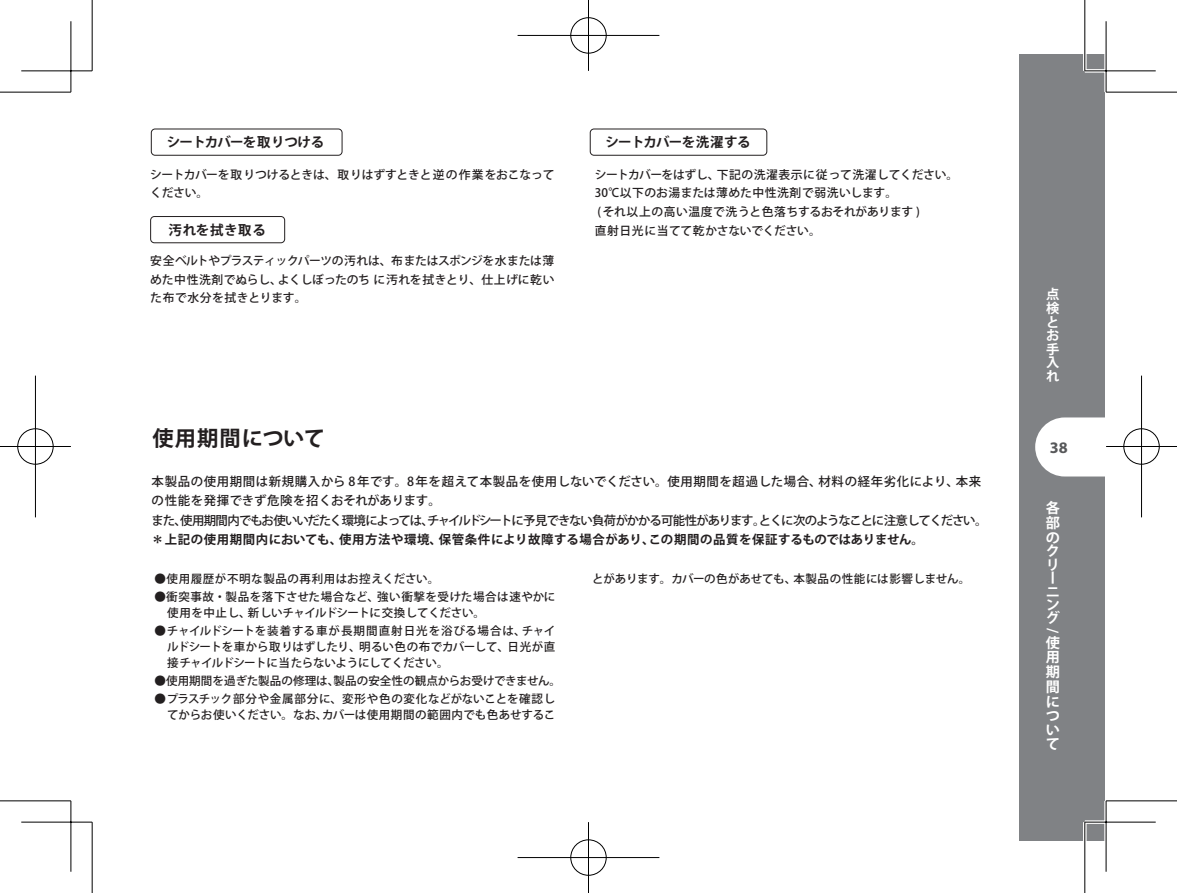
<style>
.page{position:relative;width:1177px;height:893px;background:#fff}
.page>*{position:absolute;margin:0;border:0;box-sizing:border-box;transform-origin:0 0}
.タイトル_16級{font:700 21.25px "Koz Go Pro";letter-spacing:.05em;color:#231f20}
.t1{font:700 16px "Myriad Pro";color:#57585a}
.インデックス_下{font:700 14.25px/13.8px "Koz Go Pro";color:#fff}
.サブタイトル{font:700 13.5px "Koz Go Pro";letter-spacing:-.05em;color:#231f20}
.サブタイトル-2{font:700 13.5px "Koz Go Pro";letter-spacing:.05em;color:#231f20}
.t2{font:700 13.25px/13.8px "Koz Go Pro";color:#fff}
.本文_11級{font:500 12.5px/19.5px "Koz Go Pro";letter-spacing:.05em;color:#231f20}
.本文_11級-2{font:500 12.5px "Koz Go Pro";letter-spacing:-.1em;color:#231f20}
.本文_11級-3{font:700 12.5px "Koz Go Pro";letter-spacing:.05em;color:#231f20}
.本文_9_5級15歯{font:500 11.75px/18.5px "Koz Go Pro";letter-spacing:-.015em;color:#231f20}
.本文_9_5級15歯-2{font:500 11.75px "Koz Go Pro";letter-spacing:.05em;color:#231f20}
.PL_大_警告{font:500 11.5px/16px "Koz Go Pro";letter-spacing:.05em;color:#231f20}
.PL_大_警告-2{font:500 11.5px/16px "Koz Go Pro";letter-spacing:.005em;color:#231f20;text-align:justify}
.PL_大_警告-3{font:500 11.5px "Koz Go Pro";letter-spacing:-.025em;color:#231f20}
.s1{font-weight:700}
</style>
<div class="page">
<div style="left:1019px;top:54px;width:85px;height:787px;background:#808285"></div>
<div style="left:151px;top:129px;width:191px;height:27px;border:1px solid #231f20;border-radius:4px"></div>
<div style="left:150px;top:216px;width:135px;height:27px;border:1px solid #231f20;border-radius:4px"></div>
<div style="left:590px;top:129px;width:177px;height:27px;border:1px solid #231f20;border-radius:4px"></div>
<svg style="left:1035px;top:417px;width:70px;height:59px;background:#f2f2f2"></svg>
<svg style="left:0;top:91px;width:69px;height:1px"></svg>
<svg style="left:1107px;top:91px;width:69px;height:1px"></svg>
<svg style="left:0;top:801px;width:69px;height:1px"></svg>
<svg style="left:1107px;top:801px;width:69px;height:1px"></svg>
<svg style="left:91px;top:0;width:1px;height:69px"></svg>
<svg style="left:91px;top:824px;width:1px;height:69px"></svg>
<svg style="left:1083px;top:0;width:3px;height:71px"></svg>
<svg style="left:1083px;top:822px;width:3px;height:71px"></svg>
<svg style="left:21px;top:69px;width:71px;height:3px"></svg>
<svg style="left:1084px;top:69px;width:71px;height:4px"></svg>
<svg style="left:21px;top:821px;width:71px;height:3px"></svg>
<svg style="left:1084px;top:820px;width:71px;height:4px"></svg>
<svg style="left:69px;top:21px;width:4px;height:71px"></svg>
<svg style="left:69px;top:801px;width:4px;height:71px"></svg>
<hr style="left:1104px;top:21px;width:3px;height:71px;background:#fff">
<hr style="left:1104px;top:801px;width:3px;height:71px;background:#fff">
<hr style="left:0;top:92px;width:71px;height:1px;background:#000">
<hr style="left:1106px;top:92px;width:70px;height:1px;background:#000">
<hr style="left:0;top:800px;width:71px;height:1px;background:#000">
<hr style="left:1106px;top:800px;width:70px;height:1px;background:#000">
<hr style="left:92px;top:0;width:1px;height:71px;background:#000">
<hr style="left:92px;top:822px;width:1px;height:71px;background:#000">
<hr style="left:1084px;top:0;width:1px;height:71px;background:#000">
<hr style="left:1084px;top:822px;width:1px;height:71px;background:#000">
<hr style="left:21px;top:70px;width:71px;height:1px;background:#000">
<hr style="left:1084px;top:70px;width:71px;height:1px;background:#000">
<hr style="left:21px;top:822px;width:71px;height:1px;background:#000">
<hr style="left:1084px;top:822px;width:71px;height:1px;background:#000">
<hr style="left:70px;top:21px;width:1px;height:71px;background:#000">
<hr style="left:70px;top:801px;width:1px;height:71px;background:#000">
<hr style="left:1105px;top:21px;width:1px;height:71px;background:#000">
<hr style="left:1105px;top:801px;width:1px;height:71px;background:#000">
<div style="left:569px;top:16px;width:39px;height:39px;border:4px solid #fff;border-radius:50%"></div>
<hr style="left:517px;top:34px;width:142px;height:3px;background:#fff">
<hr style="left:586px;top:0;width:4px;height:71px;background:#fff">
<div style="left:570px;top:17px;width:36px;height:37px;border:1px solid #000;border-radius:50%"></div>
<hr style="left:517px;top:35px;width:142px;height:1px;background:#000">
<hr style="left:588px;top:0;width:1px;height:71px;background:#000">
<div style="left:569px;top:838px;width:39px;height:39px;border:4px solid #fff;border-radius:50%"></div>
<hr style="left:517px;top:856px;width:142px;height:3px;background:#fff">
<hr style="left:586px;top:822px;width:4px;height:71px;background:#fff">
<div style="left:570px;top:839px;width:36px;height:37px;border:1px solid #000;border-radius:50%"></div>
<hr style="left:517px;top:857px;width:142px;height:1px;background:#000">
<hr style="left:588px;top:822px;width:1px;height:71px;background:#000">
<div style="left:16px;top:427px;width:39px;height:39px;border:4px solid #fff;border-radius:50%"></div>
<hr style="left:0;top:445px;width:71px;height:3px;background:#fff">
<hr style="left:34px;top:376px;width:3px;height:141px;background:#fff">
<div style="left:17px;top:428px;width:37px;height:37px;border:1px solid #000;border-radius:50%"></div>
<hr style="left:0;top:446px;width:71px;height:1px;background:#000">
<hr style="left:35px;top:376px;width:1px;height:141px;background:#000">
<div style="left:1121px;top:427px;width:39px;height:39px;border:4px solid #fff;border-radius:50%"></div>
<hr style="left:1106px;top:445px;width:70px;height:3px;background:#fff">
<hr style="left:1139px;top:376px;width:4px;height:141px;background:#fff">
<div style="left:1123px;top:428px;width:36px;height:37px;border:1px solid #000;border-radius:50%"></div>
<hr style="left:1106px;top:446px;width:70px;height:1px;background:#000">
<hr style="left:1141px;top:376px;width:1px;height:141px;background:#000">
<p class="サブタイトル" style="left:167px;top:134px;width:159px">シートカバーを取りつける</p>
<p class="本文_9_5級15歯" style="left:150px;top:166px;width:405px">シートカバーを取りつけるときは、取りはずすときと逆の作業をおこなってください。</p>
<p class="サブタイトル-2" style="left:169px;top:221px;width:99px">汚れを拭き取る</p>
<p class="本文_9_5級15歯" style="left:150px;top:252px;width:405px;text-align:justify">安全ベルトやプラスティックパーツの汚れは、布またはスポンジを水または薄めた中性洗剤でぬらし、よくしぼったのち に汚れを拭きとり、仕上げに乾いた布で水分を拭きとります。</p>
<p class="サブタイトル" style="left:605px;top:134px;width:147px">シートカバーを洗濯する</p>
<p class="本文_9_5級15歯" style="left:595px;top:166px;width:365px">シートカバーをはずし、下記の洗濯表示に従って洗濯してください。</p>
<p class="本文_9_5級15歯-2" style="left:595px;top:186px;width:304px">30℃以下のお湯または薄めた中性洗剤で弱洗いします。</p>
<p class="本文_9_5級15歯-2" style="left:597px;top:204px;width:324px">(それ以上の高い温度で洗うと色落ちするおそれがあります )</p>
<p class="本文_9_5級15歯" style="left:595px;top:222px;width:227px">直射日光に当てて乾かさないでください。</p>
<p class="タイトル_16級" style="left:152px;top:425px;width:174px">使用期間について</p>
<p class="本文_11級" style="left:152px;top:472px;width:831px">本製品の使用期間は新規購入から 8年です。8年を超えて本製品を使用しないでください。使用期間を超過した場合、材料の経年劣化により、本来の性能を発揮できず危険を招くおそれがあります。</p>
<p class="本文_11級-2" style="left:152px;top:512px;width:837px">また、使用期間内でもお使いいだたく環境によっては、チャイルドシートに予見できない負荷がかかる可能性があります。とくに次のようなことに注意してください。</p>
<p class="本文_11級-3" style="left:152px;top:532px;width:773px">＊上記の使用期間内においても、使用方法や環境、保管条件により故障する場合があり、この期間の品質を保証するものではありません。</p>
<p class="PL_大_警告" style="left:154px;top:571px;width:286px"><span class="s1">●</span>使用履歴が不明な製品の再利用はお控えください。</p>
<p class="PL_大_警告" style="left:167px;top:589px;width:390px;text-indent:-13px"><span class="s1">●</span>衝突事故・製品を落下させた場合など、強い衝撃を受けた場合は速やかに使用を中止し、新しいチャイルドシートに交換してください。</p>
<p class="PL_大_警告-2" style="left:167px;top:623px;width:390px;text-indent:-13px"><span class="s1">●</span>チャイルドシートを装着する車が長期間直射日光を浴びる場合は、チャイルドシートを車から取りはずしたり、明るい色の布でカバーして、日光が直接チャイルドシートに当たらないようにしてください。</p>
<p class="PL_大_警告-2" style="left:154px;top:673px;width:408px"><span class="s1">●</span>使用期間を過ぎた製品の修理は、製品の安全性の観点からお受けできません。</p>
<p class="PL_大_警告" style="left:154px;top:692px;width:402px;text-align:right"><span class="s1">●</span>プラスチック部分や金属部分に、変形や色の変化などがないことを確認してからお使いください。なお、カバーは使用期間の範囲内でも色あせするこ</p>
<p class="PL_大_警告-3" style="left:592px;top:571px;width:379px">とがあります。カバーの色があせても、本製品の性能には影響しません。</p>
<p class="t2" style="left:1046px;top:288px;width:15px">点検とお手入れ</p>
<h2 class="t1" style="left:1049px;top:437px;width:19px">38</h2>
<p class="インデックス_下" style="left:1045px;top:502px;width:16px">各部のクリーニング</p>
<p class="インデックス_下" style="left:1058px;top:628px;width:7px;rotate:90deg">/</p>
<p class="インデックス_下" style="left:1045px;top:636px;width:16px;line-height:14.5px;text-align:justify">使用期間について</p>
</div>
